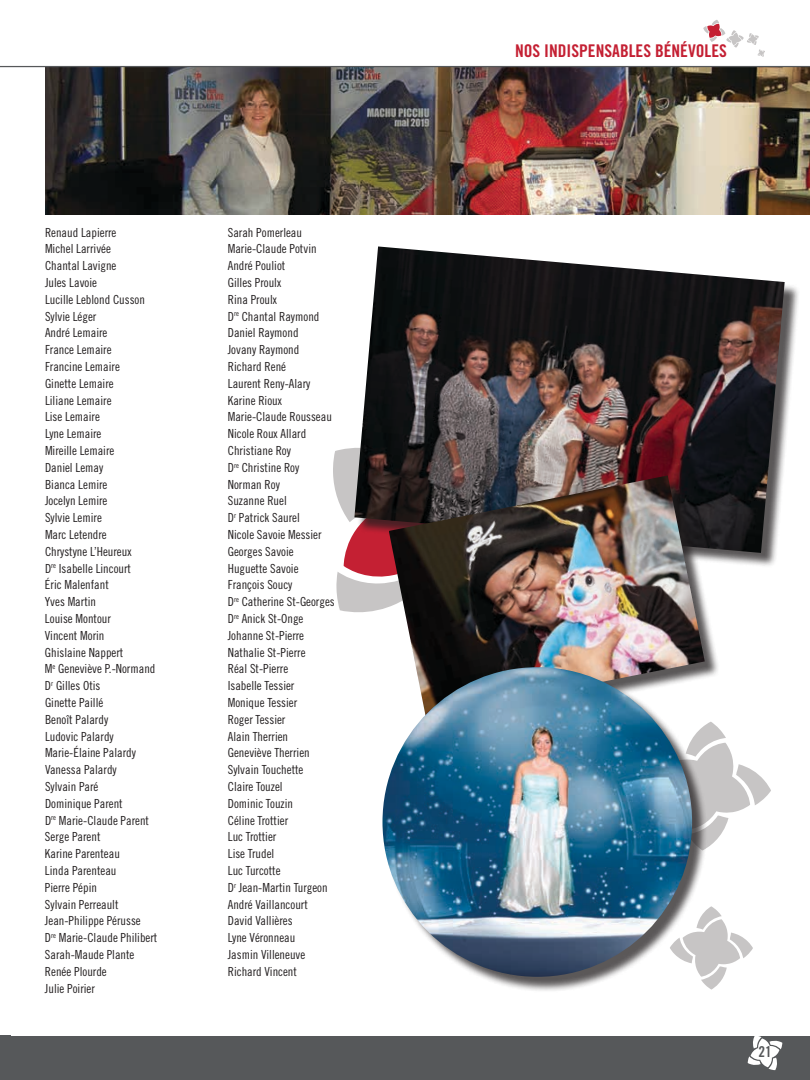
<style>
.page{position:relative;width:810px;height:1080px;background:#fff}
.page>*{position:absolute;margin:0;border:0;box-sizing:border-box;transform-origin:0 0}
.t1{font:17.5px "Trade Gothic Bold Cond Twenty";color:#c42033}
.t2{font:15px "Trade Gothic Bold Cond Twenty";color:#56585a}
.t3{font:12.5px/16.8px "Trade Gothic Cond Eighteen";color:#231f20}
</style>
<div class="page">
<div style="left:0;top:1036px;width:810px;height:44px;background:#56585a"></div>
<svg style="left:703px;top:20px;width:62px;height:37px"></svg>
<svg style="left:748px;top:1036px;width:34px;height:34px"></svg>
<svg style="left:333px;top:448px;width:56px;height:165px"></svg>
<svg style="left:707px;top:730px;width:64px;height:118px"></svg>
<svg style="left:707px;top:906px;width:46px;height:84px"></svg>
<div style="left:357px;top:249px;width:443px;height:319px;background:#231f20;opacity:.75"></div>
<img style="left:354px;top:246px;width:431px;height:307px">
<img style="left:45px;top:67px;width:765px;height:147px">
<div style="left:391px;top:478px;width:329px;height:254px;background:#231f20;opacity:.75"></div>
<img style="left:389px;top:475px;width:316px;height:194px">
<div style="left:384px;top:669px;width:323px;height:323px;background:#231f20;opacity:.75"></div>
<img style="left:382px;top:667px;width:310px;height:310px;border-radius:155px">
<hr style="left:0;top:66px;width:810px;height:1px;background:#56585a">
<p class="t3" style="left:45px;top:224px;width:114px">Renaud Lapierre<br>Michel Larrivée<br>Chantal Lavigne<br>Jules Lavoie<br>Lucille Leblond Cusson<br>Sylvie Léger<br>André Lemaire<br>France Lemaire<br>Francine Lemaire<br>Ginette Lemaire<br>Liliane Lemaire<br>Lise Lemaire<br>Lyne Lemaire<br>Mireille Lemaire<br>Daniel Lemay<br>Bianca Lemire<br>Jocelyn Lemire<br>Sylvie Lemire<br>Marc Letendre<br>Chrystyne L’Heureux<br>D<sup>re</sup> Isabelle Lincourt<br>Éric Malenfant<br>Yves Martin<br>Louise Montour<br>Vincent Morin<br>Ghislaine Nappert<br>M<sup>e</sup> Geneviève P.-Normand<br>D<sup>r</sup> Gilles Otis<br>Ginette Paillé<br>Benoît Palardy<br>Ludovic Palardy<br>Marie-Élaine Palardy<br>Vanessa Palardy<br>Sylvain Paré<br>Dominique Parent<br>D<sup>re</sup> Marie-Claude Parent<br>Serge Parent<br>Karine Parenteau<br>Linda Parenteau<br>Pierre Pépin<br>Sylvain Perreault<br>Jean-Philippe Pérusse<br>D<sup>re</sup> Marie-Claude Philibert<br>Sarah-Maude Plante<br>Renée Plourde<br>Julie Poirier</p>
<p class="t3" style="left:228px;top:224px;width:108px">Sarah Pomerleau<br>Marie-Claude Potvin<br>André Pouliot<br>Gilles Proulx<br>Rina Proulx<br>D<sup>re</sup> Chantal Raymond<br>Daniel Raymond<br>Jovany Raymond<br>Richard René<br>Laurent Reny-Alary<br>Karine Rioux<br>Marie-Claude Rousseau<br>Nicole Roux Allard<br>Christiane Roy<br>D<sup>re</sup> Christine Roy<br>Norman Roy<br>Suzanne Ruel<br>D<sup>r</sup> Patrick Saurel<br>Nicole Savoie Messier<br>Georges Savoie<br>Huguette Savoie<br>François Soucy<br>D<sup>re</sup> Catherine St-Georges<br>D<sup>re</sup> Anick St-Onge<br>Johanne St-Pierre<br>Nathalie St-Pierre<br>Réal St-Pierre<br>Isabelle Tessier<br>Monique Tessier<br>Roger Tessier<br>Alain Therrien<br>Geneviève Therrien<br>Sylvain Touchette<br>Claire Touzel<br>Dominic Touzin<br>Céline Trottier<br>Luc Trottier<br>Lise Trudel<br>Luc Turcotte<br>D<sup>r</sup> Jean-Martin Turgeon<br>André Vaillancourt<br>David Vallières<br>Lyne Véronneau<br>Jasmin Villeneuve<br>Richard Vincent</p>
<h1 class="t1" style="left:515px;top:40px;width:213px">NOS INDISPENSABLES BÉNÉVOLES</h1>
<p class="t2" style="left:758px;top:1043px;width:15px">21</p>
</div>
